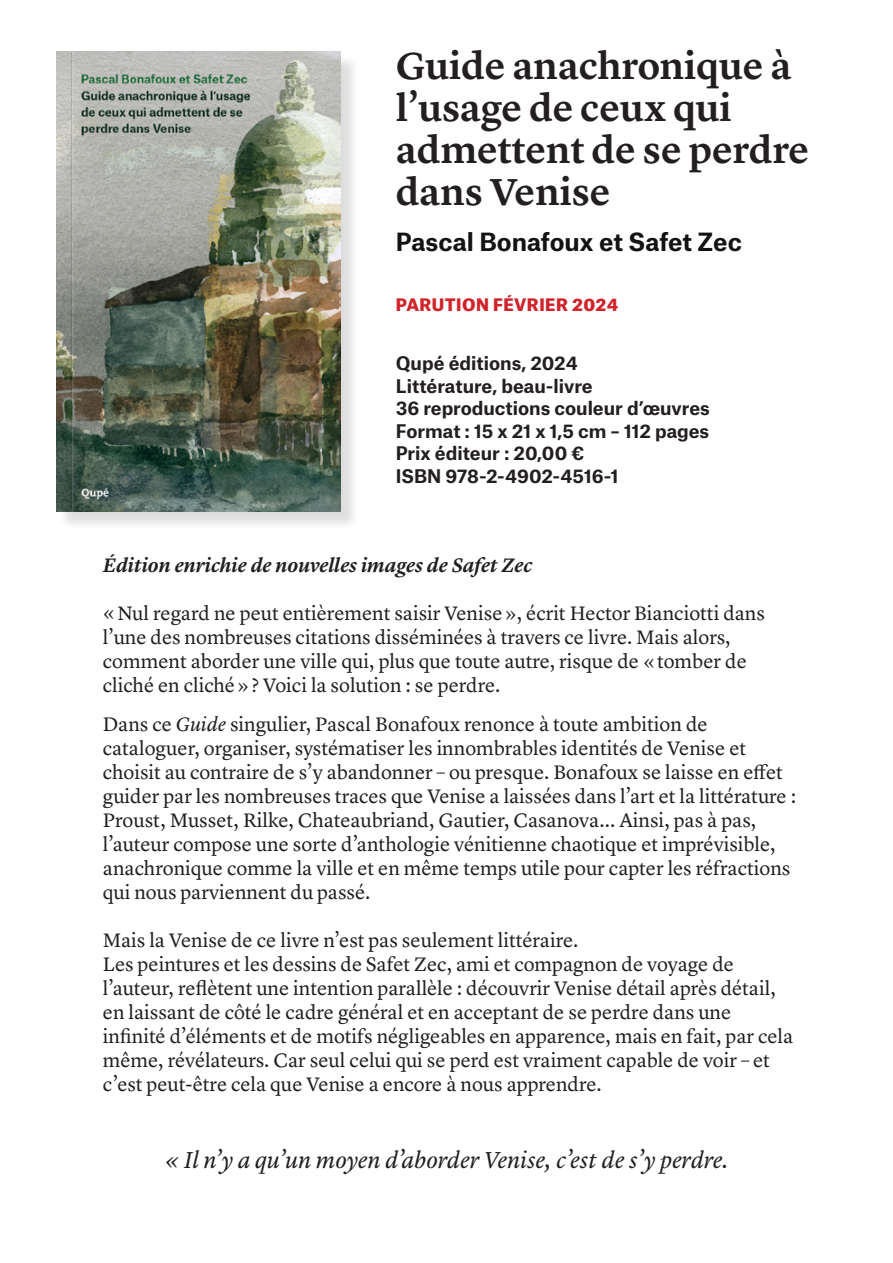
<style>
.page{position:relative;width:893px;height:1263px;background:#fff}
.page>*{position:absolute;margin:0;border:0;box-sizing:border-box;transform-origin:0 0}
.t1{font:600 39px/42px "Lyon Text";letter-spacing:-.005em;color:#231f20}
.t2{font:italic 24px "Lyon Text";letter-spacing:-.005em;color:#231f20}
.t3{font:700 24px "Atlas Grotesk";color:#131313}
.t4{font:20.25px/24px "Lyon Text";color:#231f20}
.t5{font:italic 600 20.25px "Lyon Text";letter-spacing:-.005em;color:#231f20}
.t6{font:700 18px/22.5px "Atlas Grotesk";color:#231f20}
.t7{font:900 16.5px "Atlas Grotesk";letter-spacing:.025em;color:#d1232a}
.s1{font-style:italic}
</style>
<div class="page">
<div style="left:58px;top:54px;width:302px;height:476px;background:#231f20;opacity:.15"></div>
<img style="left:56px;top:52px;width:285px;height:459px">
<hr style="left:72px;top:52px;width:1px;height:459px;background:#fff">
<hr style="left:71px;top:52px;width:1px;height:459px;background:#131819">
<h1 class="t1" style="left:396px;top:42px;width:415px">Guide anachronique à l’usage de ceux qui admettent de se perdre dans Venise</h1>
<p class="t3" style="left:396px;top:223px;width:348px">Pascal Bonafoux et Safet Zec</p>
<p class="t7" style="left:396px;top:291px;width:224px">PARUTION FÉVRIER 2024</p>
<p class="t6" style="left:396px;top:350px;width:315px">Qupé éditions, 2024<br>Littérature, beau-livre<br>36 reproductions couleur d’œuvres<br>Format : 15 x 21 x 1,5 cm – 112 pages<br>Prix éditeur : 20,00 €<br>ISBN 978-2-4902-4516-1</p>
<p class="t5" style="left:103px;top:550px;width:431px">Édition enrichie de nouvelles images de Safet Zec</p>
<p class="t4" style="left:103px;top:600px;width:663px">« Nul regard ne peut entièrement saisir Venise », écrit Hector Bianciotti dans l’une des nombreuses citations disséminées à travers ce livre. Mais alors, comment aborder une ville qui, plus que toute autre, risque de « tomber de cliché en cliché » ? Voici la solution : se perdre.</p>
<p class="t4" style="left:103px;top:711px;width:695px">Dans ce <span class="s1">Guide</span> singulier, Pascal Bonafoux renonce à toute ambition de cataloguer, organiser, systématiser les innombrables identités de Venise et choisit au contraire de s’y abandonner – ou presque. Bonafoux se laisse en effet guider par les nombreuses traces que Venise a laissées dans l’art et la littérature :<br>Proust, Musset, Rilke, Chateaubriand, Gautier, Casanova... Ainsi, pas à pas, l’auteur compose une sorte d’anthologie vénitienne chaotique et imprévisible, anachronique comme la ville et en même temps utile pour capter les réfractions qui nous parviennent du passé.</p>
<p class="t4" style="left:103px;top:927px;width:692px">Mais la Venise de ce livre n’est pas seulement littéraire.<br>Les peintures et les dessins de Safet Zec, ami et compagnon de voyage de l’auteur, reflètent une intention parallèle : découvrir Venise détail après détail, en laissant de côté le cadre général et en acceptant de se perdre dans une infinité d’éléments et de motifs négligeables en apparence, mais en fait, par cela même, révélateurs. Car seul celui qui se perd est vraiment capable de voir – et c’est peut-être cela que Venise a encore à nous apprendre.</p>
<p class="t2" style="left:165px;top:1141px;width:565px">« Il n’y a qu’un moyen d’aborder Venise, c’est de s’y perdre.</p>
</div>
